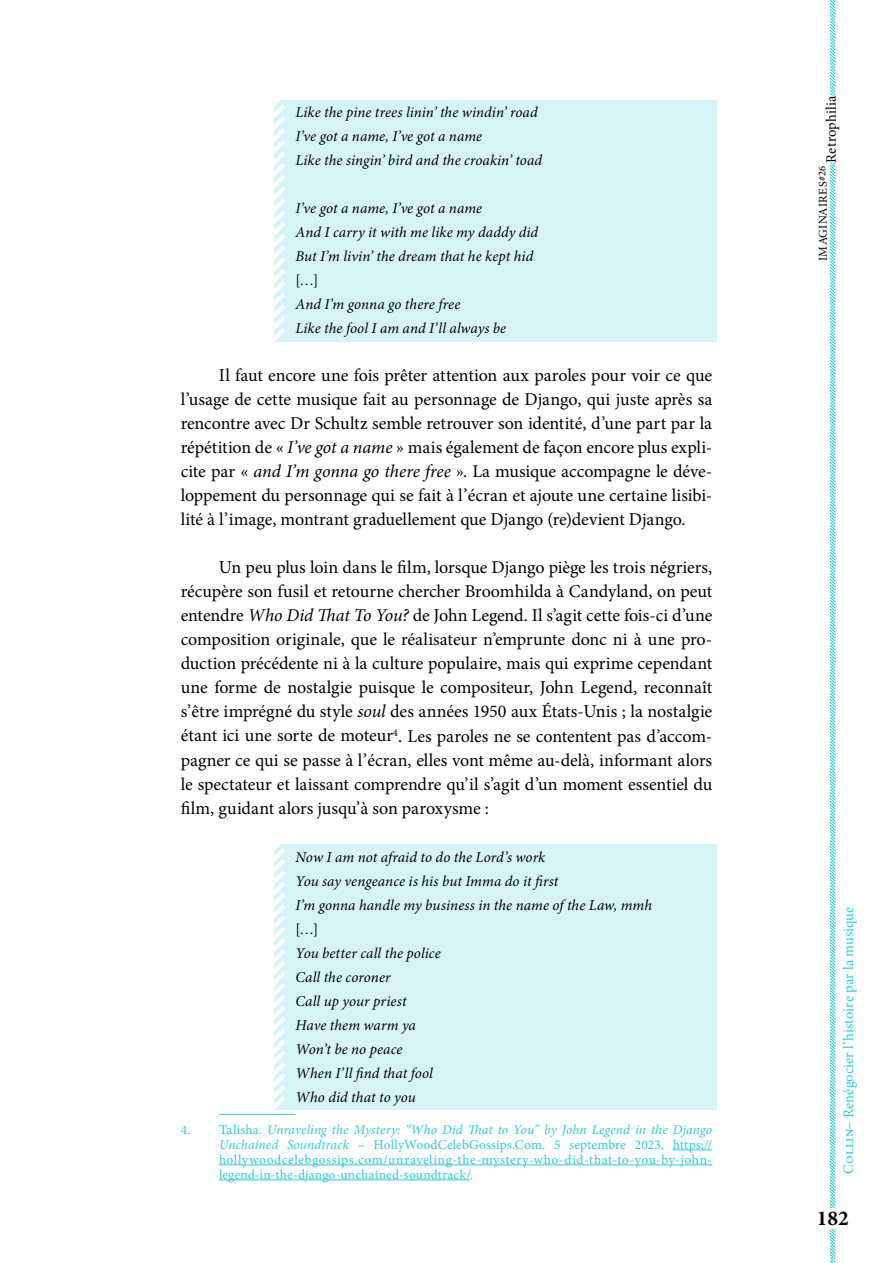
<style>
.page{position:relative;width:893px;height:1263px;background:#fff}
.page>*{position:absolute;margin:0;border:0;box-sizing:border-box;transform-origin:0 0}
.t1{font:700 21.15px "Minion Pro";color:#000}
.t2{font:18px/24px "Minion Pro";letter-spacing:-.005em;color:#000;text-align:justify}
.t3{font:italic 15px/24px "Minion Pro";letter-spacing:.005em;color:#000}
.t4{font:15px "Minion Pro";color:#000}
.t5{font:14.55px "Minion Pro";color:#32c8d9}
.t6{font:14.55px "Minion Pro";letter-spacing:.005em;color:#000}
.t7{font:13.5px/15px "Minion Pro";letter-spacing:.03em;color:#32c8d9;text-align:justify}
.t8{font:12px "Minion Pro";letter-spacing:.025em;color:#000}
.s1{font-style:italic}
.s2{font-size:10.5px}
</style>
<div class="page">
<svg style="left:829px;top:0;width:7px;height:1263px"></svg>
<div style="left:824px;top:96px;width:27px;height:67px;background:#fff"></div>
<div style="left:823px;top:1208px;width:19px;height:21px;background:#fff"></div>
<div style="left:274px;top:100px;width:442px;height:242px;background:#d6f4f7"></div>
<svg style="left:274px;top:100px;width:12px;height:242px"></svg>
<div style="left:274px;top:844px;width:442px;height:266px;background:#d6f4f7"></div>
<svg style="left:259px;top:844px;width:31px;height:270px"></svg>
<hr style="left:219px;top:1114px;width:77px;height:1px;background:#32c8d9">
<hr style="left:673px;top:1149px;width:39px;height:1px;background:#32c8d9">
<hr style="left:219px;top:1164px;width:493px;height:1px;background:#32c8d9">
<hr style="left:219px;top:1179px;width:251px;height:1px;background:#32c8d9">
<p class="t3" style="left:296px;top:101px;width:248px">Like the pine trees linin’ the windin’ road<br>I’ve got a name, I’ve got a name<br>Like the singin’ bird and the croakin’ toad</p>
<p class="t3" style="left:296px;top:197px;width:244px">I’ve got a name, I’ve got a name<br>And I carry it with me like my daddy did<br>But I’m livin’ the dream that he kept hid</p>
<p class="t4" style="left:296px;top:271px;width:24px">[…]</p>
<p class="t3" style="left:296px;top:293px;width:212px">And I’m gonna go there free<br>Like the fool I am and I’ll always be</p>
<p class="t2" style="left:181px;top:364px;width:533px;text-indent:38px">Il faut encore une fois prêter attention aux paroles pour voir ce que l’usage de cette musique fait au personnage de Django, qui juste après sa rencontre avec Dr Schultz semble retrouver son identité, d’une part par la répétition de « <span class="s1">I’ve got a name</span> » mais également de façon encore plus expli&shy;cite par « <span class="s1">and I’m gonna go there free</span> ». La musique accompagne le déve&shy;loppement du personnage qui se fait à l’écran et ajoute une certaine lisibi&shy;lité à l’image, montrant graduellement que Django (re)devient Django.</p>
<p class="t2" style="left:181px;top:556px;width:533px;text-indent:38px">Un peu plus loin dans le film, lorsque Django piège les trois négriers, récupère son fusil et retourne chercher Broomhilda à Candyland, on peut entendre <span class="s1">Who Did That To You?</span> de John Legend. Il s’agit cette fois-ci d’une composition originale, que le réalisateur n’emprunte donc ni à une pro&shy;duction précédente ni à la culture populaire, mais qui exprime cependant une forme de nostalgie puisque le compositeur, John Legend, reconnaît s’être imprégné du style <span class="s1">soul</span> des années 1950 aux États-Unis ; la nostalgie étant ici une sorte de moteur<sup>4</sup>. Les paroles ne se contentent pas d’accom&shy;pagner ce qui se passe à l’écran, elles vont même au-delà, informant alors le spectateur et laissant comprendre qu’il s’agit d’un moment essentiel du film, guidant alors jusqu’à son paroxysme :</p>
<p class="t3" style="left:296px;top:845px;width:358px">Now I am not afraid to do the Lord’s work<br>You say vengeance is his but Imma do it first<br>I’m gonna handle my business in the name of the Law, mmh</p>
<p class="t4" style="left:296px;top:919px;width:24px">[…]</p>
<p class="t3" style="left:296px;top:941px;width:147px">You better call the police<br>Call the coroner<br>Call up your priest<br>Have them warm ya<br>Won’t be no peace<br>When I’ll find that fool<br>Who did that to you</p>
<p class="t7" style="left:219px;top:1122px;width:495px;text-indent:-38px">4. Talisha. <span class="s1">Unraveling the Mystery: “Who Did That to You” by John Legend in the Django Unchained Soundtrack</span> – HollyWoodCelebGossips.Com. 5 septembre 2023, https:// hollywoodcelebgossips.com/unraveling-the-mystery-who-did-that-to-you-by-john&shy;legend-in-the-django-unchained-soundtrack/.</p>
<p class="t6" style="left:821px;top:163px;width:68px;rotate:-90deg">Retrophilia</p>
<p class="t8" style="left:815px;top:261px;width:97px;rotate:-90deg">IMAGINAIRES<span class="s2">#26</span></p>
<p class="t5" style="left:839px;top:1173px;width:268px;rotate:-90deg">Collin– Renégocier l’histoire par la musique</p>
<p class="t1" style="left:817px;top:1203px;width:33px">182</p>
</div>
